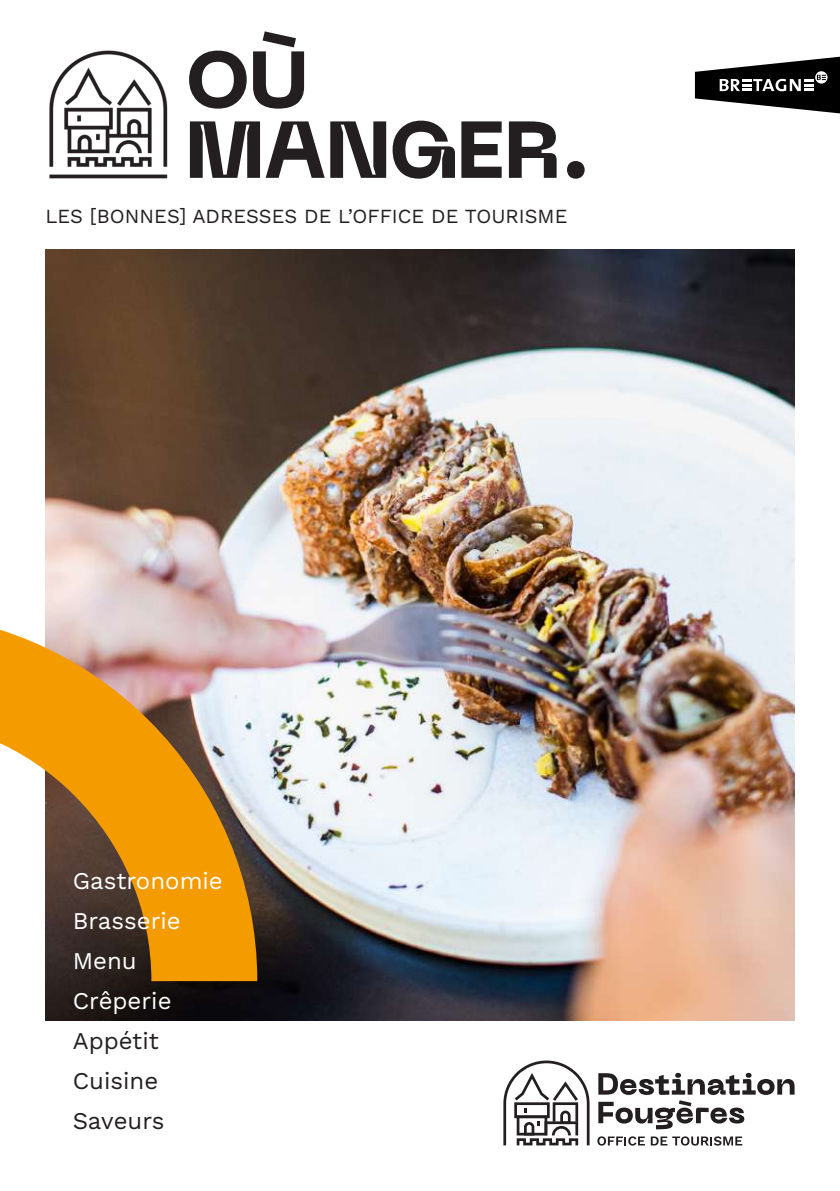
<style>
.page{position:relative;width:840px;height:1191px;background:#fff}
.page>*{position:absolute;margin:0;border:0;box-sizing:border-box;transform-origin:0 0}
.t1{font:800 80px/70px "Neue Machina";letter-spacing:-.01em;color:#231f20}
.t2{font:24px/40px "Work Sans";color:#fff}
.t3{font:24px/40px "Work Sans";color:#231f20}
.t4{font:20px "Work Sans";color:#231f20}
</style>
<div class="page">
<img style="left:49px;top:50px;width:119px;height:129px">
<svg style="left:694px;top:57px;width:145px;height:56px"></svg>
<img style="left:45px;top:249px;width:749px;height:771px">
<svg style="left:0;top:612px;width:257px;height:369px;background:#c99a57"></svg>
<svg style="left:503px;top:1060px;width:86px;height:85px"></svg>
<svg style="left:598px;top:1072px;width:196px;height:57px"></svg>
<svg style="left:597px;top:1136px;width:47px;height:9px"></svg>
<svg style="left:650px;top:1136px;width:91px;height:9px"></svg>
<h1 class="t1" style="left:185px;top:47px;width:406px">OÙ<br>MANGER.</h1>
<p class="t4" style="left:45px;top:201px;width:523px">LES [BONNES] ADRESSES DE L’OFFICE DE TOURISME</p>
<p class="t2" style="left:73px;top:859px;width:151px">Gastronomie<br>Brasserie<br>Menu<br>Crêperie</p>
<p class="t3" style="left:73px;top:1019px;width:93px">Appétit<br>Cuisine<br>Saveurs</p>
</div>
